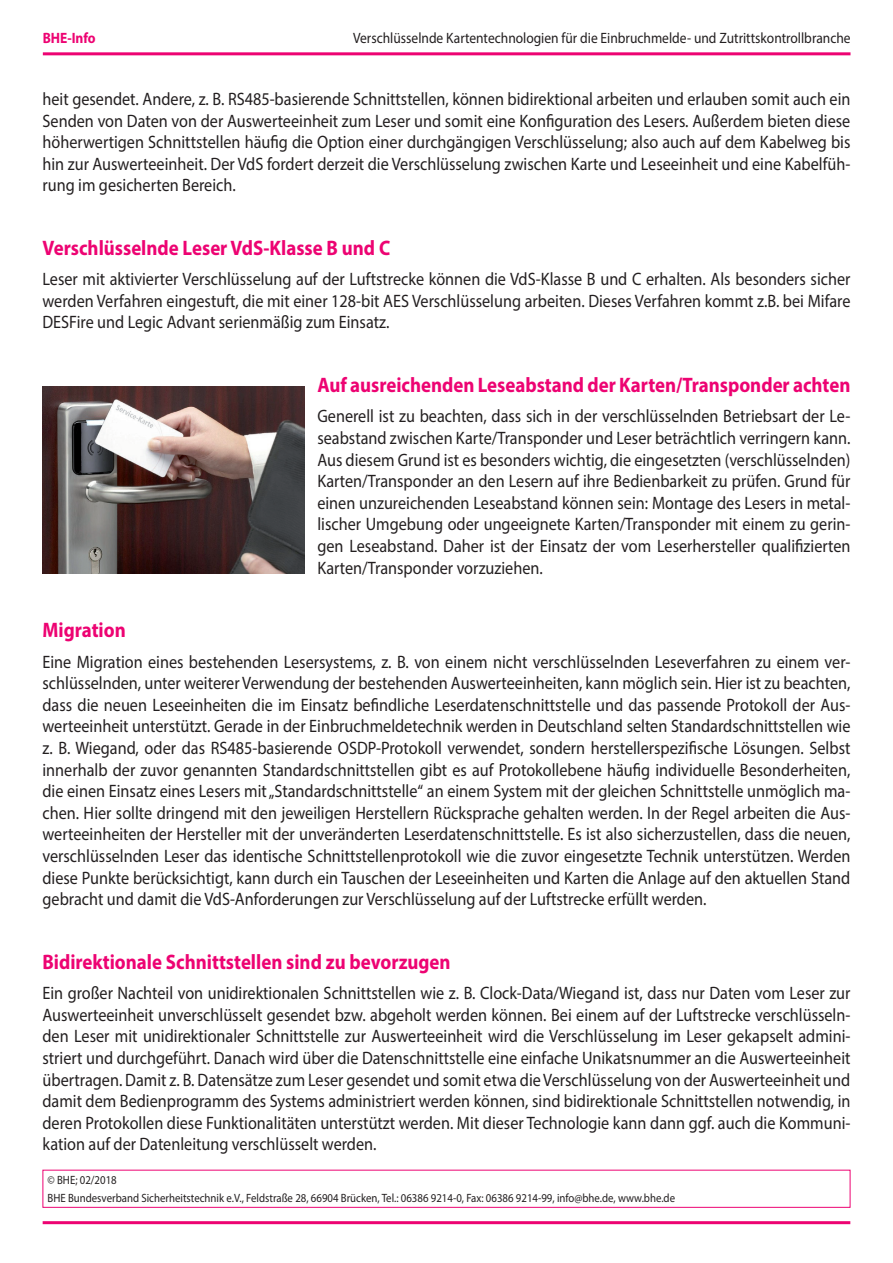
<style>
.page{position:relative;width:893px;height:1263px;background:#fff}
.page>*{position:absolute;margin:0;border:0;box-sizing:border-box;transform-origin:0 0}
.t1{font:700 21px "Myriad Pro";color:#ed0372;scale:.9 1}
.t2{font:18px/21.6px "Myriad Pro";color:#231f20;text-align:justify;scale:.9 1}
.t3{font:15px "Myriad Pro";color:#231f20;scale:.9 1}
.t4{font:700 15px "Myriad Pro";color:#ed0372;scale:.9 1}
.t5{font:12px/18.6px "Myriad Pro";color:#231f20;scale:.9 1}
</style>
<div class="page">
<hr style="left:43px;top:1221px;width:807px;height:3px;background:#ed0372">
<div style="left:43px;top:1170px;width:807px;height:38px;border:1px solid #ed0372"></div>
<img style="left:43px;top:387px;width:262px;height:187px">
<hr style="left:43px;top:52px;width:807px;height:3px;background:#ed0372">
<p class="t4" style="left:43px;top:28px;width:60px">BHE-Info</p>
<p class="t3" style="left:353px;top:28px;width:554px">Verschlüsselnde Kartentechnologien für die Einbruchmelde- und Zutrittskontrollbranche</p>
<p class="t2" style="left:43px;top:88px;width:899px">heit gesendet. Andere, z. B. RS485-basierende Schnittstellen, können bidirektional arbeiten und erlauben somit auch ein Senden von Daten von der Auswerteeinheit zum Leser und somit eine Konfiguration des Lesers. Außerdem bieten diese höherwertigen Schnittstellen häufig die Option einer durchgängigen Verschlüsselung; also auch auf dem Kabelweg bis hin zur Auswerteeinheit. Der VdS fordert derzeit die Verschlüsselung zwischen Karte und Leseeinheit und eine Kabelfüh&shy;rung im gesicherten Bereich.</p>
<p class="t1" style="left:43px;top:234px;width:388px">Verschlüsselnde Leser VdS-Klasse B und C</p>
<p class="t2" style="left:43px;top:268px;width:899px">Leser mit aktivierter Verschlüsselung auf der Luftstrecke können die VdS-Klasse B und C erhalten. Als besonders sicher werden Verfahren eingestuft, die mit einer 128-bit AES Verschlüsselung arbeiten. Dieses Verfahren kommt z.B. bei Mifare DESFire und Legic Advant serienmäßig zum Einsatz.</p>
<p class="t1" style="left:317px;top:371px;width:594px">Auf ausreichenden Leseabstand der Karten/Transponder achten</p>
<p class="t2" style="left:317px;top:405px;width:594px">Generell ist zu beachten, dass sich in der verschlüsselnden Betriebsart der Le&shy;seabstand zwischen Karte/Transponder und Leser beträchtlich verringern kann.<br>Aus diesem Grund ist es besonders wichtig, die eingesetzten (verschlüsselnden)<br>Karten/Transponder an den Lesern auf ihre Bedienbarkeit zu prüfen. Grund für einen unzureichenden Leseabstand können sein: Montage des Lesers in metal&shy;lischer Umgebung oder ungeeignete Karten/Transponder mit einem zu gerin&shy;gen Leseabstand. Daher ist der Einsatz der vom Leserhersteller qualifizierten Karten/Transponder vorzuziehen.</p>
<p class="t1" style="left:43px;top:617px;width:94px">Migration</p>
<p class="t2" style="left:43px;top:650px;width:899px">Eine Migration eines bestehenden Lesersystems, z. B. von einem nicht verschlüsselnden Leseverfahren zu einem ver&shy;schlüsselnden, unter weiterer Verwendung der bestehenden Auswerteeinheiten, kann möglich sein. Hier ist zu beachten, dass die neuen Leseeinheiten die im Einsatz befindliche Leserdatenschnittstelle und das passende Protokoll der Aus&shy;werteeinheit unterstützt. Gerade in der Einbruchmeldetechnik werden in Deutschland selten Standardschnittstellen wie z. B. Wiegand, oder das RS485-basierende OSDP-Protokoll verwendet, sondern herstellerspezifische Lösungen. Selbst innerhalb der zuvor genannten Standardschnittstellen gibt es auf Protokollebene häufig individuelle Besonderheiten, die einen Einsatz eines Lesers mit „Standardschnittstelle“ an einem System mit der gleichen Schnittstelle unmöglich ma&shy;chen. Hier sollte dringend mit den jeweiligen Herstellern Rücksprache gehalten werden. In der Regel arbeiten die Aus&shy;werteeinheiten der Hersteller mit der unveränderten Leserdatenschnittstelle. Es ist also sicherzustellen, dass die neuen, verschlüsselnden Leser das identische Schnittstellenprotokoll wie die zuvor eingesetzte Technik unterstützen. Werden diese Punkte berücksichtigt, kann durch ein Tauschen der Leseeinheiten und Karten die Anlage auf den aktuellen Stand gebracht und damit die VdS-Anforderungen zur Verschlüsselung auf der Luftstrecke erfüllt werden.</p>
<p class="t1" style="left:43px;top:948px;width:455px">Bidirektionale Schnittstellen sind zu bevorzugen</p>
<p class="t2" style="left:43px;top:982px;width:899px">Ein großer Nachteil von unidirektionalen Schnittstellen wie z. B. Clock-Data/Wiegand ist, dass nur Daten vom Leser zur Auswerteeinheit unverschlüsselt gesendet bzw. abgeholt werden können. Bei einem auf der Luftstrecke verschlüsseln&shy;den Leser mit unidirektionaler Schnittstelle zur Auswerteeinheit wird die Verschlüsselung im Leser gekapselt admini&shy;striert und durchgeführt. Danach wird über die Datenschnittstelle eine einfache Unikatsnummer an die Auswerteeinheit übertragen. Damit z. B. Datensätze zum Leser gesendet und somit etwa die Verschlüsselung von der Auswerteeinheit und damit dem Bedienprogramm des Systems administriert werden können, sind bidirektionale Schnittstellen notwendig, in deren Protokollen diese Funktionalitäten unterstützt werden. Mit dieser Technologie kann dann ggf. auch die Kommuni&shy;kation auf der Datenleitung verschlüsselt werden.</p>
<p class="t5" style="left:48px;top:1170px;width:699px">© BHE; 02/2018<br>BHE Bundesverband Sicherheitstechnik e.V., Feldstraße 28, 66904 Brücken, Tel.: 06386 9214-0, Fax: 06386 9214-99, info@bhe.de, www.bhe.de</p>
</div>
